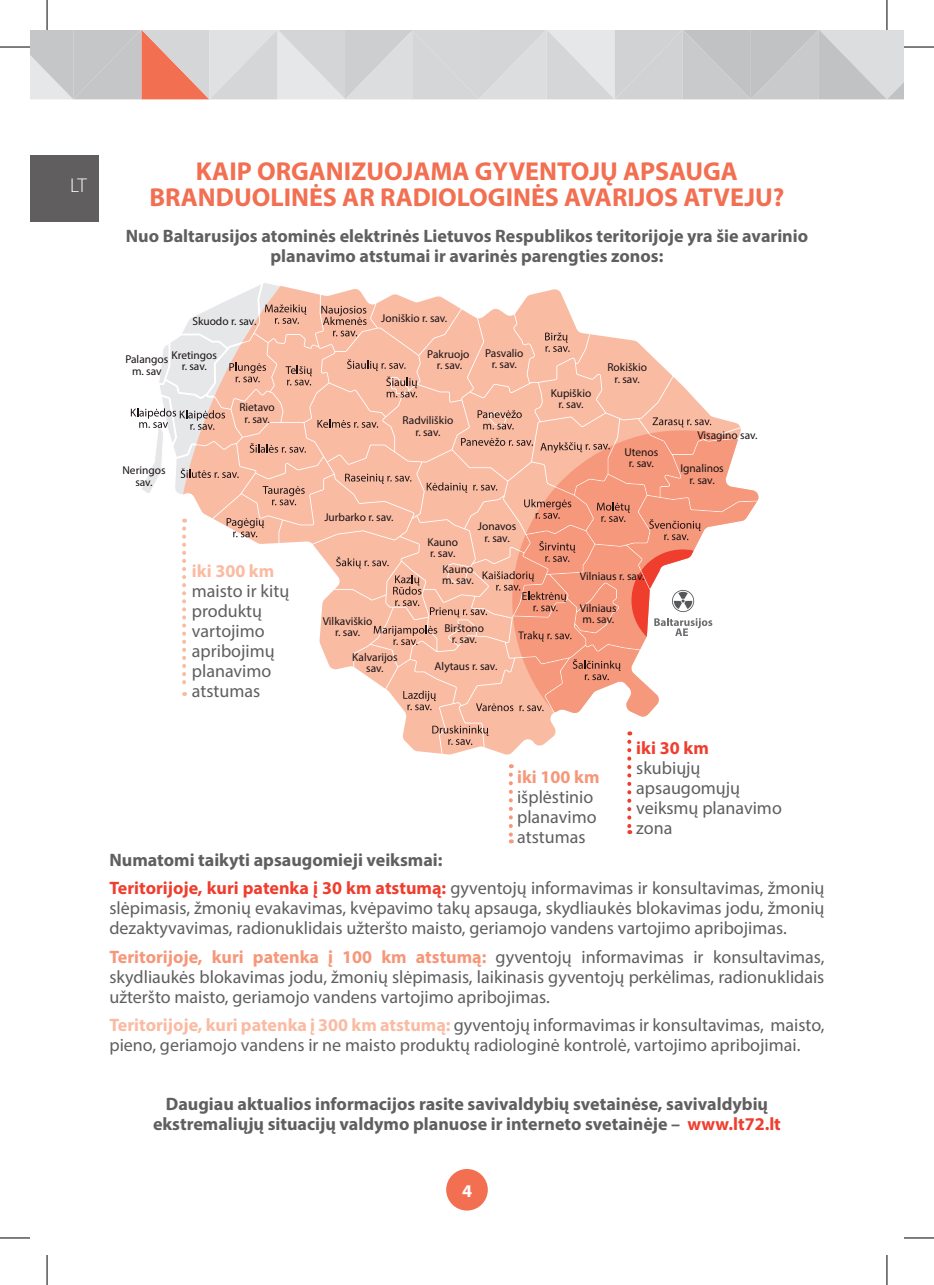
<style>
.page{position:relative;width:934px;height:1285px;background:#fff}
.page>*{position:absolute;margin:0;border:0;box-sizing:border-box;transform-origin:0 0}
.t1{font:700 26px/26px "Myriad Pro";color:#f36f51;text-align:center}
.t2{font:300 20px "Myriad Pro";color:#fff}
.t3{font:18px/20px "Myriad Pro";color:#605e5f}
.t4{font:700 18px/20px "Myriad Pro";color:#605e5f;text-align:center}
.t5{font:700 18px "Myriad Pro";color:#fabba3}
.t6{font:700 18px "Myriad Pro";color:#f6977a}
.t7{font:700 18px "Myriad Pro";letter-spacing:.005em;color:#ef3e2e}
.t8{font:700 18px "Myriad Pro";color:#fff}
.t9{font:11.4px/11.4px "Myriad Pro";color:#191214;text-align:center}
.s1{font-weight:700}
.s2{font-weight:700;color:#ef3e2e}
.s3{font-weight:700;color:#f6977a}
.s4{font-weight:700;color:#fabba3}
.s5{color:#ef3e2e}
</style>
<div class="page">
<svg style="left:30px;top:30px;width:873px;height:69px;background:#d3cfd0"></svg>
<div style="left:446px;top:1169px;width:41px;height:41px;background:#f36f51;border-radius:50%"></div>
<svg style="left:142px;top:336px;width:616px;height:419px"></svg>
<svg style="left:181px;top:283px;width:491px;height:136px;fill:#fabba3"></svg>
<svg style="left:285px;top:366px;width:27px;height:19px"></svg>
<svg style="left:262px;top:486px;width:42px;height:19px"></svg>
<svg style="left:461px;top:438px;width:71px;height:8px"></svg>
<svg style="left:477px;top:410px;width:44px;height:8px"></svg>
<svg style="left:483px;top:424px;width:30px;height:5px"></svg>
<svg style="left:373px;top:625px;width:64px;height:20px"></svg>
<svg style="left:131px;top:408px;width:94px;height:22px"></svg>
<svg style="left:265px;top:304px;width:41px;height:20px"></svg>
<svg style="left:229px;top:363px;width:37px;height:19px"></svg>
<svg style="left:317px;top:419px;width:61px;height:9px"></svg>
<svg style="left:249px;top:443px;width:57px;height:10px"></svg>
<svg style="left:345px;top:474px;width:66px;height:10px"></svg>
<svg style="left:336px;top:557px;width:52px;height:11px"></svg>
<svg style="left:393px;top:575px;width:28px;height:19px"></svg>
<svg style="left:395px;top:600px;width:24px;height:6px"></svg>
<svg style="left:403px;top:690px;width:33px;height:20px"></svg>
<svg style="left:432px;top:725px;width:56px;height:20px"></svg>
<svg style="left:476px;top:703px;width:37px;height:8px"></svg>
<svg style="left:519px;top:705px;width:24px;height:6px"></svg>
<svg style="left:572px;top:659px;width:48px;height:21px"></svg>
<svg style="left:518px;top:631px;width:53px;height:10px"></svg>
<svg style="left:539px;top:541px;width:36px;height:21px"></svg>
<svg style="left:430px;top:571px;width:136px;height:46px;background:#e8a58f"></svg>
<svg style="left:426px;top:482px;width:41px;height:11px"></svg>
<svg style="left:473px;top:485px;width:24px;height:5px"></svg>
<svg style="left:524px;top:499px;width:47px;height:20px"></svg>
<svg style="left:596px;top:502px;width:33px;height:20px"></svg>
<svg style="left:649px;top:519px;width:51px;height:21px"></svg>
<svg style="left:652px;top:417px;width:59px;height:10px"></svg>
<svg style="left:540px;top:442px;width:69px;height:11px"></svg>
<svg style="left:545px;top:332px;width:24px;height:20px"></svg>
<svg style="left:321px;top:306px;width:45px;height:19px"></svg>
<svg style="left:333px;top:331px;width:24px;height:5px"></svg>
<svg style="left:226px;top:518px;width:38px;height:19px"></svg>
<svg style="left:180px;top:468px;width:58px;height:10px"></svg>
<svg style="left:347px;top:359px;width:70px;height:38px;background:#e3ab96"></svg>
<svg style="left:671px;top:590px;width:22px;height:22px"></svg>
<svg style="left:182px;top:528px;width:4px;height:168px"></svg>
<svg style="left:508px;top:774px;width:4px;height:69px"></svg>
<svg style="left:627px;top:741px;width:4px;height:93px"></svg>
<div style="left:30px;top:155px;width:68px;height:66px;background:#605e5f"></div>
<hr style="left:0;top:47px;width:30px;height:1px;background:#000">
<hr style="left:903px;top:47px;width:30px;height:1px;background:#000">
<hr style="left:0;top:1237px;width:30px;height:1px;background:#000">
<hr style="left:903px;top:1237px;width:30px;height:1px;background:#000">
<hr style="left:47px;top:0;width:1px;height:30px;background:#000">
<hr style="left:47px;top:1255px;width:1px;height:30px;background:#000">
<hr style="left:886px;top:0;width:1px;height:30px;background:#000">
<hr style="left:886px;top:1255px;width:1px;height:30px;background:#000">
<p class="t2" style="left:70px;top:175px;width:18px">LT</p>
<h1 class="t1" style="left:149px;top:157px;width:636px">KAIP ORGANIZUOJAMA GYVENTOJŲ APSAUGA<br>BRANDUOLINĖS AR RADIOLOGINĖS AVARIJOS ATVEJU?</h1>
<p class="t4" style="left:126px;top:225px;width:683px">Nuo Baltarusijos atominės elektrinės Lietuvos Respublikos teritorijoje yra šie avarinio planavimo atstumai ir avarinės parengties zonos:</p>
<p class="t9" style="left:192px;top:315px;width:65px">Skuodo r. sav.</p>
<p class="t9" style="left:171px;top:349px;width:47px">Kretingos r. sav.</p>
<p class="t9" style="left:125px;top:354px;width:44px">Palangos m. sav</p>
<p class="t9" style="left:122px;top:464px;width:45px">Neringos sav.</p>
<p class="t9" style="left:239px;top:401px;width:37px">Rietavo r. sav.</p>
<p class="t5" style="left:192px;top:559px;width:84px">iki 300 km</p>
<p class="t3" style="left:192px;top:581px;width:99px">maisto ir kitų produktų vartojimo apribojimų planavimo atstumas</p>
<p class="t9" style="left:381px;top:312px;width:68px">Joniškio r. sav.</p>
<p class="t9" style="left:427px;top:348px;width:44px">Pakruojo r. sav.</p>
<p class="t9" style="left:485px;top:347px;width:40px">Pasvalio r. sav.</p>
<p class="t9" style="left:402px;top:415px;width:52px">Radviliškio r. sav.</p>
<p class="t9" style="left:324px;top:511px;width:71px">Jurbarko r. sav.</p>
<p class="t9" style="left:477px;top:520px;width:40px">Jonavos r. sav.</p>
<p class="t9" style="left:427px;top:536px;width:32px;text-align:left">Kauno r. sav.</p>
<p class="t9" style="left:442px;top:563px;width:33px;text-align:left">Kauno m. sav.</p>
<p class="t9" style="left:322px;top:615px;width:51px">Vilkaviškio r. sav.</p>
<p class="t9" style="left:444px;top:622px;width:41px">Birštono r. sav.</p>
<p class="t9" style="left:352px;top:651px;width:47px">Kalvarijos sav.</p>
<p class="t9" style="left:434px;top:660px;width:64px">Alytaus r. sav.</p>
<p class="t9" style="left:550px;top:387px;width:42px">Kupiškio r. sav.</p>
<p class="t9" style="left:607px;top:362px;width:41px">Rokiškio r. sav.</p>
<p class="t9" style="left:624px;top:446px;width:36px">Utenos r. sav.</p>
<p class="t9" style="left:697px;top:429px;width:62px">Visagino sav.</p>
<p class="t9" style="left:680px;top:462px;width:45px">Ignalinos r. sav.</p>
<p class="t9" style="left:579px;top:570px;width:66px">Vilniaus r. sav.</p>
<p class="t9" style="left:579px;top:602px;width:38px;text-align:left">Vilniaus m. sav.</p>
<p class="t6" style="left:517px;top:765px;width:84px">iki 100 km</p>
<p class="t3" style="left:517px;top:786px;width:81px">išplėstinio planavimo atstumas</p>
<p class="t7" style="left:636px;top:736px;width:74px">iki 30 km</p>
<p class="t3" style="left:636px;top:757px;width:147px">skubiųjų apsaugomųjų veiksmų planavimo zona</p>
<p class="t3" style="left:109px;top:845px;width:716px;line-height:28.6px"><span class="s1">Numatomi taikyti apsaugomieji veiksmai:<br></span><span class="s2">Teritorijoje, kuri patenka į 30 km atstumą:</span> gyventojų informavimas ir konsultavimas, žmonių</p>
<p class="t3" style="left:109px;top:898px;width:716px">slėpimasis, žmonių evakavimas, kvėpavimo takų apsauga, skydliaukės blokavimas jodu, žmonių dezaktyvavimas, radionuklidais užteršto maisto, geriamojo vandens vartojimo apribojimas.</p>
<p class="t3" style="left:109px;top:946px;width:716px;text-align:justify"><span class="s3">Teritorijoje, kuri patenka į 100 km atstumą:</span> gyventojų informavimas ir konsultavimas, skydliaukės blokavimas jodu, žmonių slėpimasis, laikinasis gyventojų perkėlimas, radionuklidais užteršto maisto, geriamojo vandens vartojimo apribojimas.</p>
<p class="t3" style="left:109px;top:1015px;width:716px"><span class="s4">Teritorijoje, kuri patenka į 300 km atstumą:</span> gyventojų informavimas ir konsultavimas, maisto, pieno, geriamojo vandens ir ne maisto produktų radiologinė kontrolė, vartojimo apribojimai.</p>
<p class="t4" style="left:153px;top:1093px;width:629px">Daugiau aktualios informacijos rasite savivaldybių svetainėse, savivaldybių ekstremaliųjų situacijų valdymo planuose ir interneto svetainėje – <span class="s5">www.lt72.lt</span></p>
<p class="t8" style="left:462px;top:1178px;width:11px">4</p>
</div>
